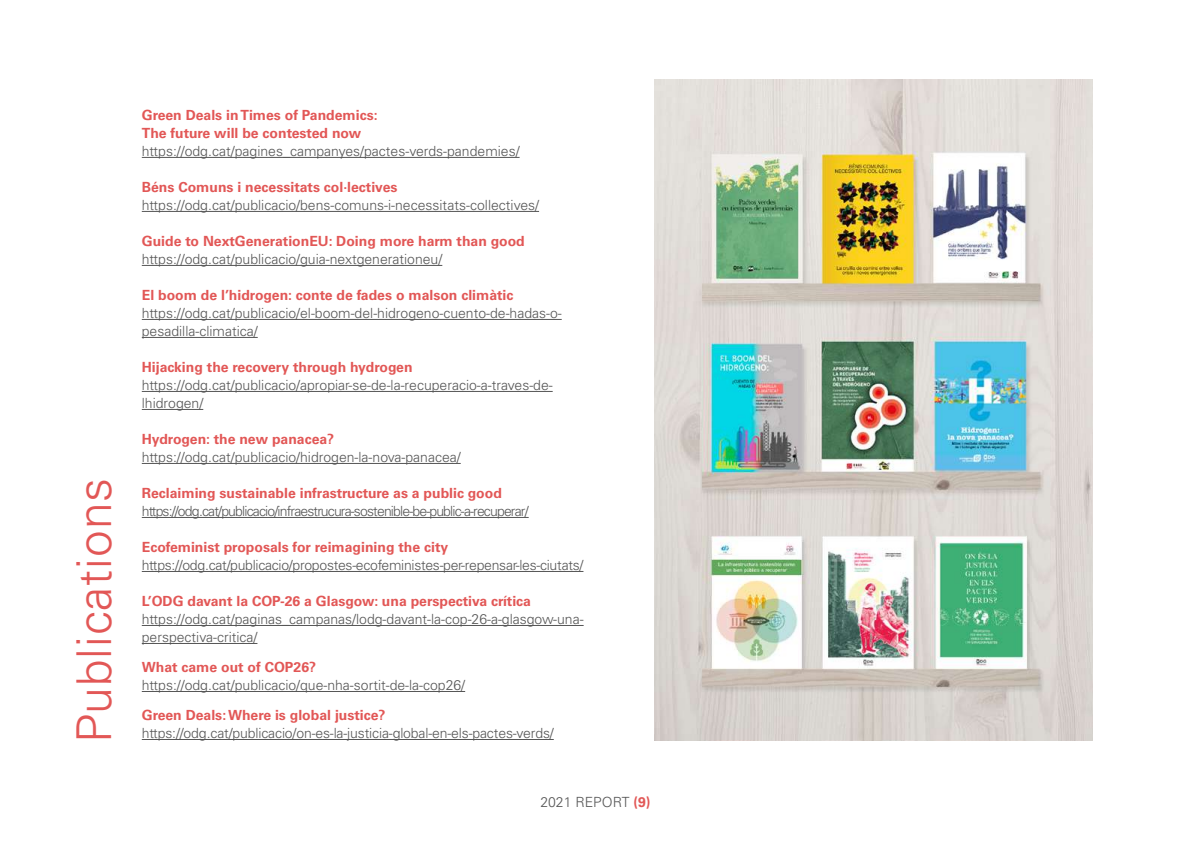
<style>
.page{position:relative;width:1191px;height:842px;background:#fff}
.page>*{position:absolute;margin:0;border:0;box-sizing:border-box;transform-origin:0 0}
.t1{font:300 48px "Univers LT Std";letter-spacing:.02em;color:#e25756}
.t2{font:300 14px/18px "Univers LT Std";color:#565656}
.t3{font:700 14px/18px "Univers LT Std";color:#e25756}
.t4{font:300 14px "Univers LT Std";letter-spacing:-.02em;color:#565656}
.t5{font:300 14px "Univers LT Std";letter-spacing:-.06em;color:#565656}
.s1{font-weight:700;color:#e25756}
</style>
<div class="page">
<img style="left:654px;top:79px;width:438px;height:661px">
<hr style="left:142px;top:157px;width:377px;height:1px;background:#565656">
<hr style="left:142px;top:211px;width:397px;height:1px;background:#565656">
<hr style="left:142px;top:265px;width:300px;height:1px;background:#565656">
<hr style="left:142px;top:319px;width:420px;height:1px;background:#565656">
<hr style="left:142px;top:337px;width:116px;height:1px;background:#565656">
<hr style="left:142px;top:391px;width:410px;height:1px;background:#565656">
<hr style="left:142px;top:409px;width:61px;height:1px;background:#565656">
<hr style="left:142px;top:463px;width:319px;height:1px;background:#565656">
<hr style="left:142px;top:517px;width:386px;height:1px;background:#565656">
<hr style="left:142px;top:571px;width:441px;height:1px;background:#565656">
<hr style="left:142px;top:625px;width:441px;height:1px;background:#565656">
<hr style="left:142px;top:643px;width:115px;height:1px;background:#565656">
<hr style="left:142px;top:691px;width:323px;height:1px;background:#565656">
<hr style="left:142px;top:739px;width:412px;height:1px;background:#565656">
<h1 class="t1" style="left:65px;top:743px;width:267px;rotate:-90deg">Publications</h1>
<p class="t3" style="left:142px;top:106px;width:237px">Green Deals in Times of Pandemics:<br>The future will be contested now</p>
<p class="t2" style="left:142px;top:142px;width:379px">https://odg.cat/pagines_campanyes/pactes-verds-pandemies/</p>
<p class="t3" style="left:142px;top:178px;width:257px">Béns Comuns i necessitats col·lectives</p>
<p class="t2" style="left:142px;top:196px;width:399px">https://odg.cat/publicacio/bens-comuns-i-necessitats-collectives/</p>
<p class="t3" style="left:142px;top:232px;width:384px">Guide to NextGenerationEU: Doing more harm than good</p>
<p class="t2" style="left:142px;top:250px;width:302px">https://odg.cat/publicacio/guia-nextgenerationeu/</p>
<p class="t3" style="left:142px;top:286px;width:373px">El boom de l’hidrogen: conte de fades o malson climàtic</p>
<p class="t2" style="left:142px;top:304px;width:421px">https://odg.cat/publicacio/el-boom-del-hidrogeno-cuento-de-hadas-o&shy;pesadilla-climatica/</p>
<p class="t3" style="left:142px;top:358px;width:272px">Hijacking the recovery through hydrogen</p>
<p class="t2" style="left:142px;top:376px;width:412px">https://odg.cat/publicacio/apropiar-se-de-la-recuperacio-a-traves-de&shy;lhidrogen/</p>
<p class="t3" style="left:142px;top:430px;width:194px">Hydrogen: the new panacea?</p>
<p class="t2" style="left:142px;top:448px;width:320px">https://odg.cat/publicacio/hidrogen-la-nova-panacea/</p>
<p class="t3" style="left:142px;top:484px;width:361px">Reclaiming sustainable infrastructure as a public good</p>
<p class="t5" style="left:142px;top:503px;width:388px">https://odg.cat/publicacio/infraestrucura-sostenible-be-public-a-recuperar/</p>
<p class="t3" style="left:142px;top:538px;width:308px">Ecofeminist proposals for reimagining the city</p>
<p class="t4" style="left:142px;top:557px;width:443px">https://odg.cat/publicacio/propostes-ecofeministes-per-repensar-les-ciutats/</p>
<p class="t3" style="left:142px;top:592px;width:391px">L’ODG davant la COP-26 a Glasgow: una perspectiva crítica</p>
<p class="t2" style="left:142px;top:610px;width:443px">https://odg.cat/paginas_campanas/lodg-davant-la-cop-26-a-glasgow-una&shy;perspectiva-critica/</p>
<p class="t3" style="left:142px;top:658px;width:176px">What came out of COP26?</p>
<p class="t2" style="left:142px;top:676px;width:325px">https://odg.cat/publicacio/que-nha-sortit-de-la-cop26/</p>
<p class="t3" style="left:142px;top:706px;width:245px">Green Deals: Where is global justice?</p>
<p class="t2" style="left:142px;top:724px;width:413px">https://odg.cat/publicacio/on-es-la-justicia-global-en-els-pactes-verds/</p>
<p class="t2" style="left:540px;top:793px;width:112px">2021 REPORT <span class="s1">(9)</span></p>
</div>
